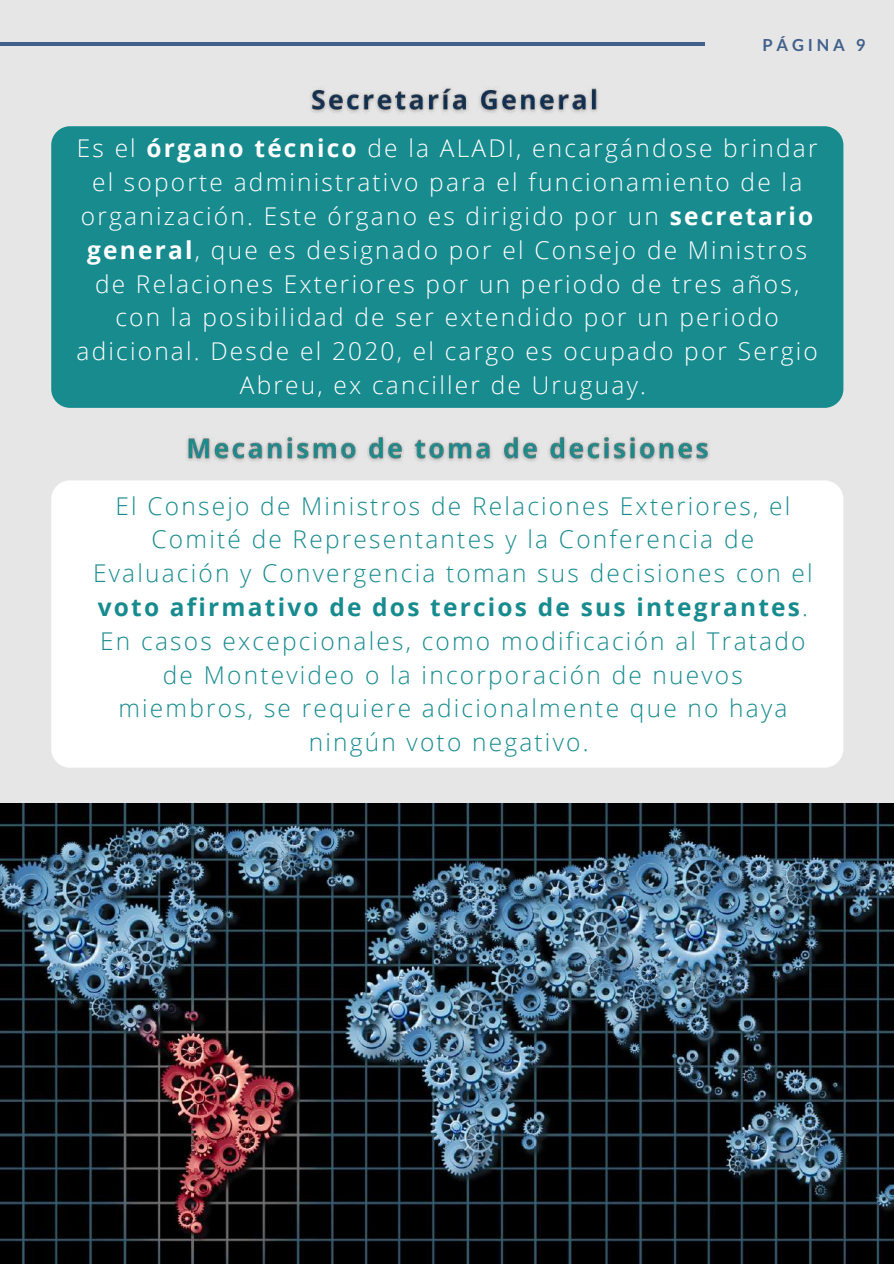
<style>
.page{position:relative;width:894px;height:1264px;background:#fff}
.page>*{position:absolute;margin:0;border:0;box-sizing:border-box;transform-origin:0 0}
.t1{font:300 24.45px/33.8px "Open Sans";letter-spacing:.09em;color:#fff;text-align:center}
.t2{font:300 24.45px/33.8px "Open Sans";letter-spacing:.09em;color:#188b8f;text-align:center}
.t3{font:700 16.5px "Lato";letter-spacing:.23em;color:#42618b}
.s1{font-weight:700}
</style>
<div class="page">
<div style="left:0;top:0;width:893px;height:1263px;background:#e6e6e6"></div>
<hr style="left:0;top:42px;width:704px;height:3px;background:#42618b">
<div style="left:51px;top:480px;width:792px;height:287px;background:#fff;border-radius:19px"></div>
<div style="left:51px;top:126px;width:792px;height:282px;background:#188b8f;border-radius:19px"></div>
<img style="left:0;top:803px;width:893px;height:460px">
<img style="left:310px;top:87px;width:288px;height:26px">
<img style="left:187px;top:435px;width:524px;height:27px">
<p class="t3" style="left:762px;top:35px;width:104px">PÁGINA 9</p>
<p class="t1" style="left:76px;top:131px;width:742px">Es el <span class="s1">órgano técnico</span> de la ALADI, encargándose brindar el soporte administrativo para el funcionamiento de la organización. Este órgano es dirigido por un <span class="s1">secretario general</span>, que es designado por el Consejo de Ministros de Relaciones Exteriores por un periodo de tres años, con la posibilidad de ser extendido por un periodo adicional. Desde el 2020, el cargo es ocupado por Sergio Abreu, ex canciller de Uruguay.</p>
<p class="t2" style="left:93px;top:488px;width:721px">El Consejo de Ministros de Relaciones Exteriores, el Comité de Representantes y la Conferencia de Evaluación y Convergencia toman sus decisiones con el <span class="s1">voto afirmativo de dos tercios de sus integrantes</span>.<br>En casos excepcionales, como modificación al Tratado de Montevideo o la incorporación de nuevos miembros, se requiere adicionalmente que no haya ningún voto negativo.</p>
</div>
